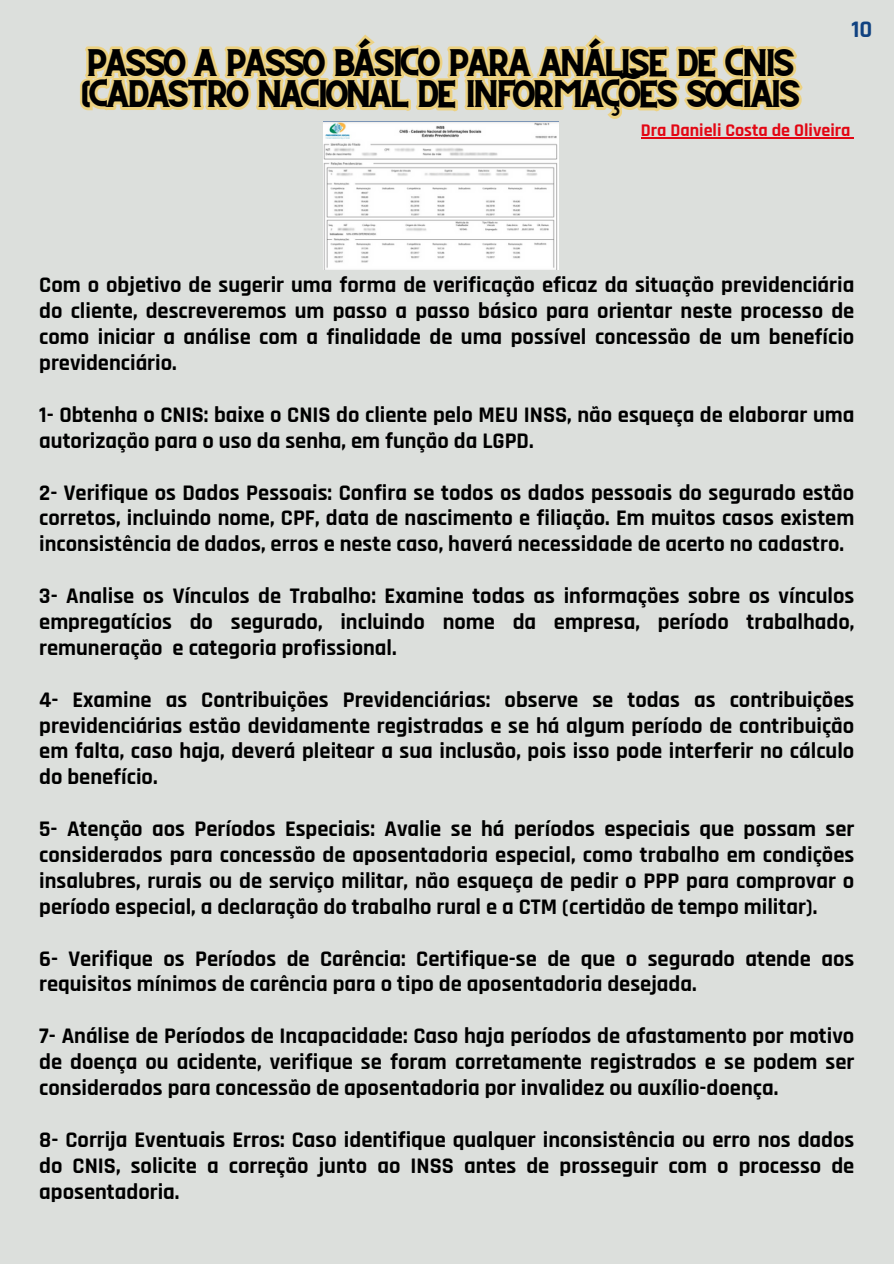
<style>
.page{position:relative;width:894px;height:1264px;background:#fff}
.page>*{position:absolute;margin:0;border:0;box-sizing:border-box;transform-origin:0 0}
.t1{font:27px/31.5px "CS Gordon Vintage";letter-spacing:-.2em;color:#000}
.t2{font:700 24px "Rajdhani";color:#104281}
.t3{font:700 22.5px/25.8px "Rajdhani";color:#000;text-align:justify}
.t4{font:700 18px "Rajdhani";color:#e30613}
</style>
<div class="page">
<div style="left:0;top:0;width:893px;height:1263px;background:#dcdfdc"></div>
<img style="left:323px;top:133px;width:235px;height:137px">
<svg style="left:85px;top:34px;width:712px;height:32px"></svg>
<svg style="left:80px;top:66px;width:723px;height:67px"></svg>
<hr style="left:640px;top:137px;width:210px;height:1px;background:#e30613">
<p class="t1" style="left:79px;top:51px;width:724px">PASSO A PASSO BÁSICO PARA ANÁLISE DE CNIS (CADASTRO NACIONAL DE INFORMAÇÕES SOCIAIS</p>
<p class="t2" style="left:851px;top:14px;width:22px">10</p>
<p class="t4" style="left:640px;top:119px;width:211px">Dra Danieli Costa de Oliveira</p>
<p class="t3" style="left:39px;top:273px;width:816px">Com o objetivo de sugerir uma forma de verificação eficaz da situação previdenciária do cliente, descreveremos um passo a passo básico para orientar neste processo de como iniciar a análise com a finalidade de uma possível concessão de um benefício previdenciário.</p>
<p class="t3" style="left:39px;top:402px;width:816px">1- Obtenha o CNIS: baixe o CNIS do cliente pelo MEU INSS, não esqueça de elaborar uma autorização para o uso da senha, em função da LGPD.</p>
<p class="t3" style="left:39px;top:480px;width:816px">2- Verifique os Dados Pessoais: Confira se todos os dados pessoais do segurado estão corretos, incluindo nome, CPF, data de nascimento e filiação. Em muitos casos existem inconsistência de dados, erros e neste caso, haverá necessidade de acerto no cadastro.</p>
<p class="t3" style="left:39px;top:583px;width:816px">3- Analise os Vínculos de Trabalho: Examine todas as informações sobre os vínculos empregatícios do segurado, incluindo nome da empresa, período trabalhado, remuneração e categoria profissional.</p>
<p class="t3" style="left:39px;top:687px;width:816px">4- Examine as Contribuições Previdenciárias: observe se todas as contribuições previdenciárias estão devidamente registradas e se há algum período de contribuição em falta, caso haja, deverá pleitear a sua inclusão, pois isso pode interferir no cálculo do benefício.</p>
<p class="t3" style="left:39px;top:816px;width:816px">5- Atenção aos Períodos Especiais: Avalie se há períodos especiais que possam ser considerados para concessão de aposentadoria especial, como trabalho em condições insalubres, rurais ou de serviço militar, não esqueça de pedir o PPP para comprovar o período especial, a declaração do trabalho rural e a CTM (certidão de tempo militar).</p>
<p class="t3" style="left:39px;top:946px;width:816px">6- Verifique os Períodos de Carência: Certifique-se de que o segurado atende aos requisitos mínimos de carência para o tipo de aposentadoria desejada.</p>
<p class="t3" style="left:39px;top:1023px;width:816px">7- Análise de Períodos de Incapacidade: Caso haja períodos de afastamento por motivo de doença ou acidente, verifique se foram corretamente registrados e se podem ser considerados para concessão de aposentadoria por invalidez ou auxílio-doença.</p>
<p class="t3" style="left:39px;top:1127px;width:816px">8- Corrija Eventuais Erros: Caso identifique qualquer inconsistência ou erro nos dados do CNIS, solicite a correção junto ao INSS antes de prosseguir com o processo de aposentadoria.</p>
</div>
